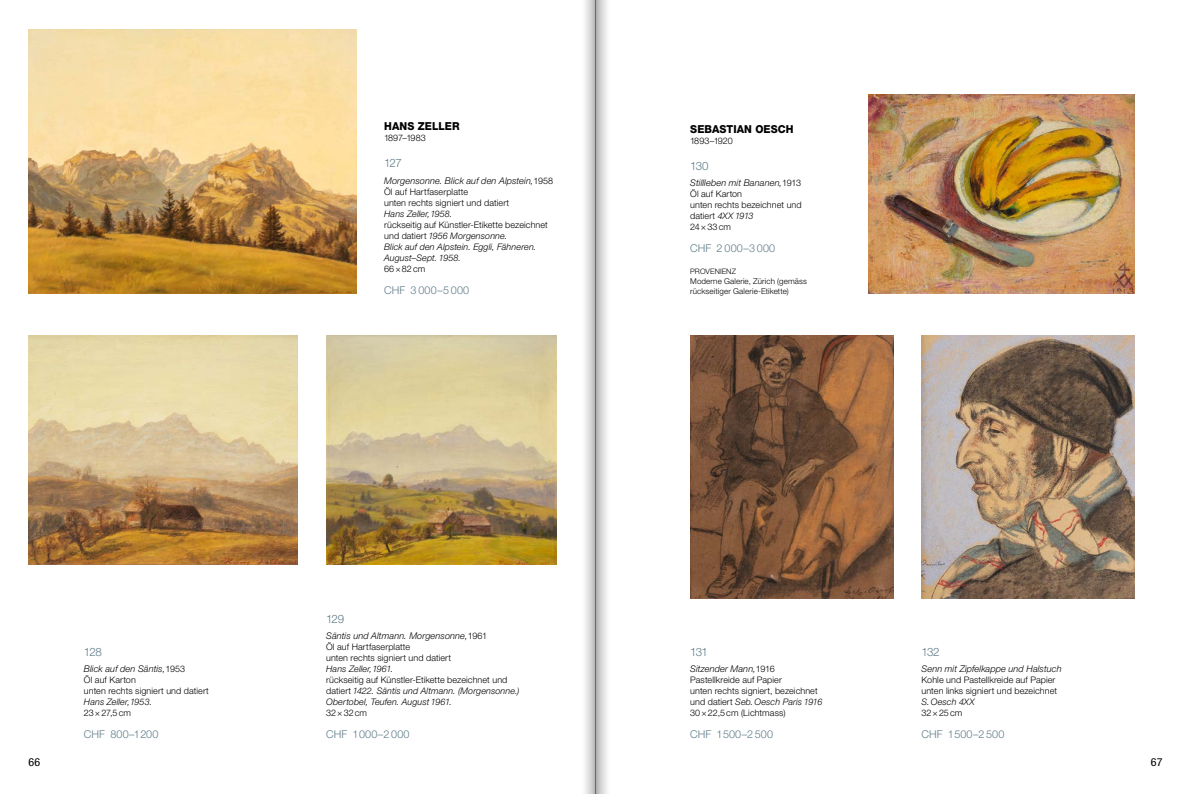
<style>
.page{position:relative;width:1191px;height:794px;background:#fff}
.page>*{position:absolute;margin:0;border:0;box-sizing:border-box;transform-origin:0 0}
.t1{font:300 11.5px "Helvetica Neue LT Std";letter-spacing:-.06em;color:#5e7b87}
.t2{font:800 11px "Helvetica Neue LT Std";letter-spacing:.01em;color:#000;scale:.95 1}
.t3{font:condensed 11px "Helvetica Neue LT Std";color:#000;scale:1.1 1}
.t4{font:300 10.8px "Helvetica Neue LT Std";letter-spacing:.02em;color:#5e7b87}
.t5{font:300 10.8px "Helvetica Neue LT Std";color:#5e7b87}
.t6{font:italic 300 9.2px "Helvetica Neue LT Std";letter-spacing:.01em;color:#000}
.t7{font:300 9px/11px "Helvetica Neue LT Std";letter-spacing:.01em;color:#000}
.t8{font:italic 300 9px/11px "Helvetica Neue LT Std";letter-spacing:.01em;color:#000}
.t9{font:300 9px "Helvetica Neue LT Std";letter-spacing:-.01em;color:#000}
.t10{font:300 8px/10px "Helvetica Neue LT Std";letter-spacing:.015em;color:#000}
.t11{font:300 7.5px "Helvetica Neue LT Std";letter-spacing:.01em;color:#000}
.s1{font-style:normal;font-size:9px}
.s2{font-style:normal}
.s3{font-style:italic}
</style>
<div class="page">
<img style="left:28px;top:30px;width:328px;height:264px">
<img style="left:28px;top:335px;width:270px;height:229px">
<img style="left:326px;top:335px;width:230px;height:229px">
<img style="left:868px;top:94px;width:266px;height:200px">
<img style="left:690px;top:335px;width:203px;height:263px">
<img style="left:921px;top:335px;width:213px;height:264px">
<svg style="left:585px;top:0;width:10px;height:794px"></svg>
<svg style="left:595px;top:0;width:12px;height:794px"></svg>
<p class="t2" style="left:384px;top:119px;width:81px">HANS ZELLER</p>
<p class="t9" style="left:384px;top:132px;width:43px">1897–1983</p>
<p class="t1" style="left:384px;top:156px;width:19px">127</p>
<p class="t6" style="left:384px;top:175px;width:171px">Morgensonne. Blick auf den Alpstein,<span class="s1">1958</span></p>
<p class="t7" style="left:384px;top:186px;width:126px">Öl auf Hartfaserplatte<br>unten rechts signiert und datiert</p>
<p class="t8" style="left:384px;top:208px;width:70px">Hans Zeller,1958.</p>
<p class="t8" style="left:384px;top:219px;width:165px"><span class="s2">rückseitig auf Künstler-Etikette bezeichnet und datiert</span> 1956 Morgensonne.<br>Blick auf den Alpstein. Eggli, Fähneren.<br>August–Sept. 1958.</p>
<p class="t7" style="left:384px;top:263px;width:43px">66×82cm</p>
<p class="t4" style="left:384px;top:283px;width:87px">CHF 3 000–5 000</p>
<p class="t1" style="left:84px;top:644px;width:19px">128</p>
<p class="t6" style="left:84px;top:663px;width:103px">Blick auf den Säntis,<span class="s1">1953</span></p>
<p class="t7" style="left:84px;top:674px;width:126px">Öl auf Karton<br>unten rechts signiert und datiert</p>
<p class="t8" style="left:84px;top:696px;width:70px">Hans Zeller,1953.</p>
<p class="t7" style="left:84px;top:707px;width:49px">23×27,5cm</p>
<p class="t4" style="left:84px;top:728px;width:76px">CHF 800–1200</p>
<p class="t1" style="left:326px;top:611px;width:20px">129</p>
<p class="t6" style="left:326px;top:630px;width:163px">Säntis und Altmann. Morgensonne,<span class="s1">1961</span></p>
<p class="t7" style="left:326px;top:641px;width:126px">Öl auf Hartfaserplatte<br>unten rechts signiert und datiert</p>
<p class="t8" style="left:326px;top:663px;width:69px">Hans Zeller,1961.</p>
<p class="t8" style="left:326px;top:674px;width:195px"><span class="s2">rückseitig auf Künstler-Etikette bezeichnet und datiert</span> 1422. Säntis und Altmann. (Morgensonne.)<br>Obertobel, Teufen. August 1961.</p>
<p class="t7" style="left:326px;top:707px;width:42px">32×32cm</p>
<p class="t4" style="left:326px;top:728px;width:85px">CHF 1000–2 000</p>
<p class="t2" style="left:690px;top:122px;width:110px">SEBASTIAN OESCH</p>
<p class="t7" style="left:690px;top:135px;width:44px">1893–1920</p>
<p class="t1" style="left:690px;top:159px;width:20px">130</p>
<p class="t6" style="left:690px;top:178px;width:112px">Stillleben mit Bananen,<span class="s1">1913</span></p>
<p class="t7" style="left:690px;top:188px;width:113px">Öl auf Karton<br>unten rechts bezeichnet und datiert <span class="s3">4XX 1913<br></span>24×33cm</p>
<p class="t4" style="left:690px;top:242px;width:87px">CHF 2 000–3 000</p>
<p class="t11" style="left:690px;top:266px;width:47px">PROVENIENZ</p>
<p class="t10" style="left:690px;top:276px;width:118px">Moderne Galerie, Zürich (gemäss rückseitiger Galerie-Etikette)</p>
<p class="t1" style="left:690px;top:644px;width:19px">131</p>
<p class="t6" style="left:690px;top:663px;width:86px">Sitzender Mann,<span class="s1">1916</span></p>
<p class="t7" style="left:690px;top:674px;width:134px">Pastellkreide auf Papier<br>unten rechts signiert, bezeichnet und datiert <span class="s3">Seb.Oesch Paris 1916<br></span>30×22,5cm (Lichtmass)</p>
<p class="t4" style="left:690px;top:728px;width:84px">CHF 1500–2 500</p>
<p class="t1" style="left:921px;top:644px;width:20px">132</p>
<p class="t6" style="left:921px;top:663px;width:142px">Senn mit Zipfelkappe und Halstuch</p>
<p class="t7" style="left:921px;top:674px;width:137px">Kohle und Pastellkreide auf Papier unten links signiert und bezeichnet</p>
<p class="t8" style="left:921px;top:696px;width:55px">S.Oesch 4XX</p>
<p class="t7" style="left:921px;top:707px;width:42px">32×25cm</p>
<p class="t5" style="left:921px;top:728px;width:84px">CHF 1500–2 500</p>
<p class="t3" style="left:28px;top:756px;width:12px">66</p>
<p class="t3" style="left:1150px;top:756px;width:12px">67</p>
</div>
